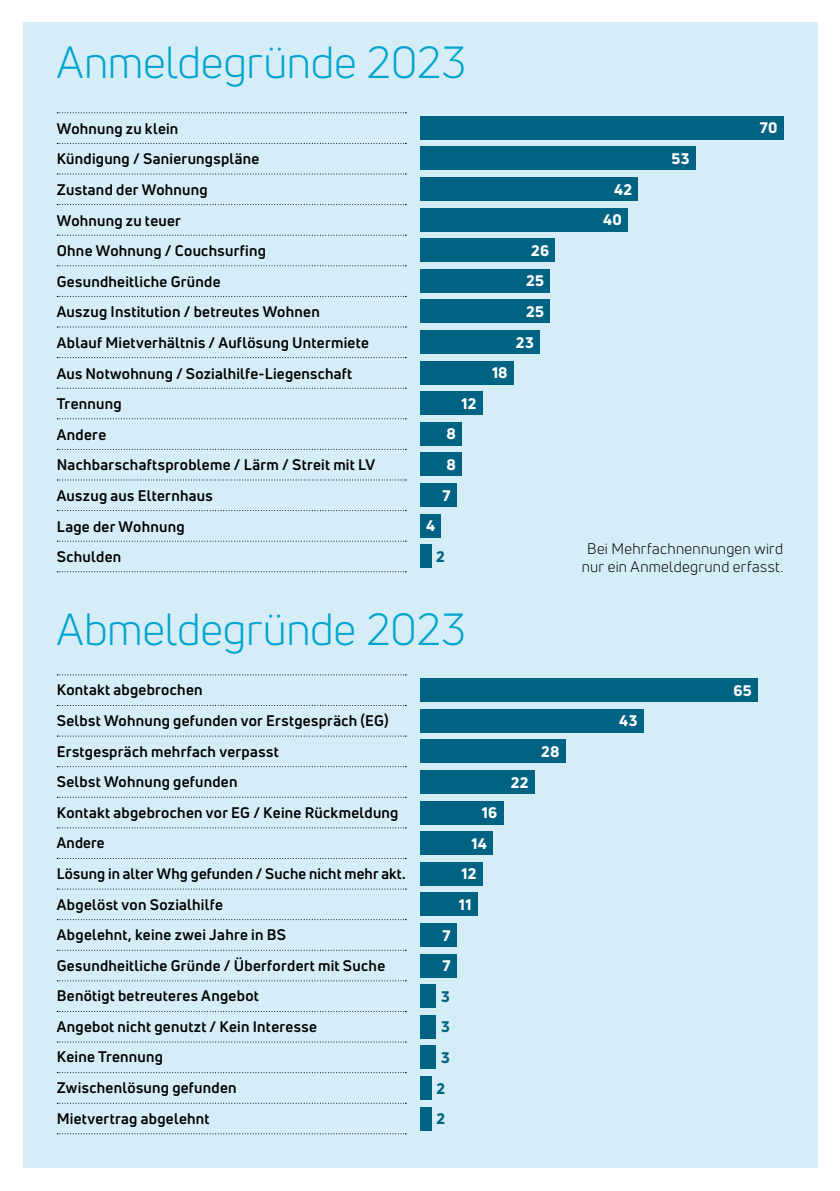
<style>
.page{position:relative;width:840px;height:1191px;background:#fff}
.page>*{position:absolute;margin:0;border:0;box-sizing:border-box;transform-origin:0 0}
.IG_Haupttitel_Light{font:44px "Uni Neue";letter-spacing:-.01em;color:#00a4cf}
.t1{font:700 15px/30.6px "Uni Neue";letter-spacing:.02em;color:#000}
.IG_Legende__7_5pt{font:15px/18px "Uni Neue";letter-spacing:.015em;color:#000;text-align:center}
.IG_Lauftext__9pt{font:800 15px "Uni Neue";color:#fff}
.IG_Lauftext__9pt-2{font:800 15px "Uni Neue";color:#006383}
</style>
<div class="page">
<div style="left:23px;top:23px;width:793px;height:1145px;background:#d5edf6"></div>
<svg style="left:57px;top:112px;width:349px;height:1px"></svg>
<svg style="left:57px;top:143px;width:349px;height:1px"></svg>
<svg style="left:57px;top:174px;width:349px;height:1px"></svg>
<svg style="left:57px;top:204px;width:349px;height:1px"></svg>
<svg style="left:57px;top:235px;width:349px;height:1px"></svg>
<svg style="left:57px;top:265px;width:349px;height:1px"></svg>
<svg style="left:57px;top:296px;width:349px;height:1px"></svg>
<svg style="left:57px;top:326px;width:349px;height:1px"></svg>
<svg style="left:57px;top:357px;width:349px;height:1px"></svg>
<svg style="left:57px;top:388px;width:349px;height:1px"></svg>
<svg style="left:57px;top:418px;width:349px;height:1px"></svg>
<svg style="left:57px;top:449px;width:349px;height:1px"></svg>
<svg style="left:57px;top:479px;width:349px;height:1px"></svg>
<svg style="left:57px;top:510px;width:349px;height:1px"></svg>
<svg style="left:57px;top:541px;width:349px;height:1px"></svg>
<svg style="left:57px;top:571px;width:349px;height:1px"></svg>
<div style="left:420px;top:116px;width:362px;height:23px;background:#006383"></div>
<div style="left:420px;top:147px;width:274px;height:23px;background:#006383"></div>
<div style="left:420px;top:177px;width:217px;height:24px;background:#006383"></div>
<div style="left:420px;top:208px;width:207px;height:23px;background:#006383"></div>
<div style="left:420px;top:238px;width:134px;height:24px;background:#006383"></div>
<div style="left:420px;top:269px;width:129px;height:23px;background:#006383"></div>
<div style="left:420px;top:299px;width:129px;height:24px;background:#006383"></div>
<div style="left:420px;top:330px;width:119px;height:24px;background:#006383"></div>
<div style="left:420px;top:361px;width:93px;height:23px;background:#006383"></div>
<div style="left:420px;top:391px;width:62px;height:24px;background:#006383"></div>
<div style="left:420px;top:422px;width:41px;height:23px;background:#006383"></div>
<div style="left:420px;top:452px;width:41px;height:24px;background:#006383"></div>
<div style="left:420px;top:483px;width:36px;height:24px;background:#006383"></div>
<div style="left:420px;top:544px;width:11px;height:24px;background:#006383"></div>
<div style="left:420px;top:514px;width:20px;height:23px;background:#006383"></div>
<svg style="left:57px;top:674px;width:349px;height:1px"></svg>
<svg style="left:57px;top:705px;width:349px;height:1px"></svg>
<svg style="left:57px;top:735px;width:349px;height:1px"></svg>
<svg style="left:57px;top:766px;width:349px;height:1px"></svg>
<svg style="left:57px;top:797px;width:349px;height:1px"></svg>
<svg style="left:57px;top:827px;width:349px;height:1px"></svg>
<svg style="left:57px;top:858px;width:349px;height:1px"></svg>
<svg style="left:57px;top:888px;width:349px;height:1px"></svg>
<svg style="left:57px;top:919px;width:349px;height:1px"></svg>
<svg style="left:57px;top:949px;width:349px;height:1px"></svg>
<svg style="left:57px;top:980px;width:349px;height:1px"></svg>
<svg style="left:57px;top:1011px;width:349px;height:1px"></svg>
<svg style="left:57px;top:1041px;width:349px;height:1px"></svg>
<svg style="left:57px;top:1072px;width:349px;height:1px"></svg>
<svg style="left:57px;top:1102px;width:349px;height:1px"></svg>
<svg style="left:57px;top:1133px;width:349px;height:1px"></svg>
<div style="left:420px;top:678px;width:336px;height:24px;background:#006383"></div>
<div style="left:420px;top:709px;width:222px;height:23px;background:#006383"></div>
<div style="left:420px;top:739px;width:145px;height:24px;background:#006383"></div>
<div style="left:420px;top:770px;width:114px;height:23px;background:#006383"></div>
<div style="left:420px;top:801px;width:82px;height:23px;background:#006383"></div>
<div style="left:420px;top:831px;width:72px;height:24px;background:#006383"></div>
<div style="left:420px;top:862px;width:62px;height:23px;background:#006383"></div>
<div style="left:420px;top:892px;width:57px;height:24px;background:#006383"></div>
<div style="left:420px;top:923px;width:36px;height:23px;background:#006383"></div>
<div style="left:420px;top:953px;width:36px;height:24px;background:#006383"></div>
<div style="left:420px;top:984px;width:15px;height:24px;background:#006383"></div>
<div style="left:420px;top:1015px;width:15px;height:23px;background:#006383"></div>
<div style="left:420px;top:1045px;width:15px;height:24px;background:#006383"></div>
<div style="left:420px;top:1076px;width:11px;height:23px;background:#006383"></div>
<div style="left:420px;top:1106px;width:11px;height:24px;background:#006383"></div>
<p class="IG_Haupttitel_Light" style="left:57px;top:36px;width:411px">Anmeldegründe 2023</p>
<p class="t1" style="left:57px;top:113px;width:320px">Wohnung zu klein<br>Kündigung / Sanierungspläne<br>Zustand der Wohnung<br>Wohnung zu teuer<br>Ohne Wohnung / Couchsurfing<br>Gesundheitliche Gründe<br>Auszug Institution / betreutes Wohnen<br>Ablauf Mietverhältnis / Auflösung Untermiete<br>Aus Notwohnung / Sozialhilfe-Liegenschaft<br>Trennung<br>Andere<br>Nachbarschaftsprobleme / Lärm / Streit mit LV<br>Auszug aus Elternhaus<br>Lage der Wohnung<br>Schulden</p>
<p class="IG_Lauftext__9pt" style="left:759px;top:118px;width:19px">70</p>
<p class="IG_Lauftext__9pt" style="left:671px;top:148px;width:19px">53</p>
<p class="IG_Lauftext__9pt" style="left:613px;top:179px;width:20px">42</p>
<p class="IG_Lauftext__9pt" style="left:602px;top:210px;width:20px">40</p>
<p class="IG_Lauftext__9pt" style="left:531px;top:240px;width:19px">26</p>
<p class="IG_Lauftext__9pt" style="left:526px;top:271px;width:19px">25</p>
<p class="IG_Lauftext__9pt" style="left:526px;top:301px;width:19px">25</p>
<p class="IG_Lauftext__9pt" style="left:515px;top:332px;width:19px">23</p>
<p class="IG_Lauftext__9pt" style="left:491px;top:363px;width:17px">18</p>
<p class="IG_Lauftext__9pt" style="left:461px;top:393px;width:16px">12</p>
<p class="IG_Lauftext__9pt" style="left:446px;top:424px;width:11px">8</p>
<p class="IG_Lauftext__9pt" style="left:446px;top:454px;width:11px">8</p>
<p class="IG_Lauftext__9pt" style="left:442px;top:485px;width:10px">7</p>
<p class="IG_Lauftext__9pt" style="left:426px;top:515px;width:10px">4</p>
<p class="IG_Legende__7_5pt" style="left:581px;top:540px;width:203px">Bei Mehrfachnennungen wird nur ein Anmeldegrund erfasst.</p>
<p class="IG_Lauftext__9pt-2" style="left:436px;top:546px;width:10px">2</p>
<p class="IG_Haupttitel_Light" style="left:57px;top:602px;width:410px">Abmeldegründe 2023</p>
<p class="t1" style="left:57px;top:674px;width:350px">Kontakt abgebrochen<br>Selbst Wohnung gefunden vor Erstgespräch (EG)<br>Erstgespräch mehrfach verpasst<br>Selbst Wohnung gefunden<br>Kontakt abgebrochen vor EG / Keine Rückmeldung<br>Andere<br>Lösung in alter Whg gefunden / Suche nicht mehr akt.<br>Abgelöst von Sozialhilfe<br>Abgelehnt, keine zwei Jahre in BS<br>Gesundheitliche Gründe / Überfordert mit Suche<br>Benötigt betreuteres Angebot<br>Angebot nicht genutzt / Kein Interesse<br>Keine Trennung<br>Zwischenlösung gefunden<br>Mietvertrag abgelehnt</p>
<p class="IG_Lauftext__9pt" style="left:733px;top:680px;width:20px">65</p>
<p class="IG_Lauftext__9pt" style="left:619px;top:711px;width:20px">43</p>
<p class="IG_Lauftext__9pt" style="left:541px;top:741px;width:20px">28</p>
<p class="IG_Lauftext__9pt" style="left:510px;top:772px;width:19px">22</p>
<p class="IG_Lauftext__9pt" style="left:481px;top:802px;width:17px">16</p>
<p class="IG_Lauftext__9pt" style="left:471px;top:833px;width:17px">14</p>
<p class="IG_Lauftext__9pt" style="left:461px;top:864px;width:16px">12</p>
<p class="IG_Lauftext__9pt" style="left:458px;top:894px;width:14px">11</p>
<p class="IG_Lauftext__9pt" style="left:442px;top:925px;width:10px">7</p>
<p class="IG_Lauftext__9pt" style="left:442px;top:955px;width:10px">7</p>
<p class="IG_Lauftext__9pt-2" style="left:441px;top:986px;width:10px">3</p>
<p class="IG_Lauftext__9pt-2" style="left:441px;top:1016px;width:10px">3</p>
<p class="IG_Lauftext__9pt-2" style="left:441px;top:1047px;width:10px">3</p>
<p class="IG_Lauftext__9pt-2" style="left:436px;top:1078px;width:10px">2</p>
<p class="IG_Lauftext__9pt-2" style="left:436px;top:1108px;width:10px">2</p>
</div>
